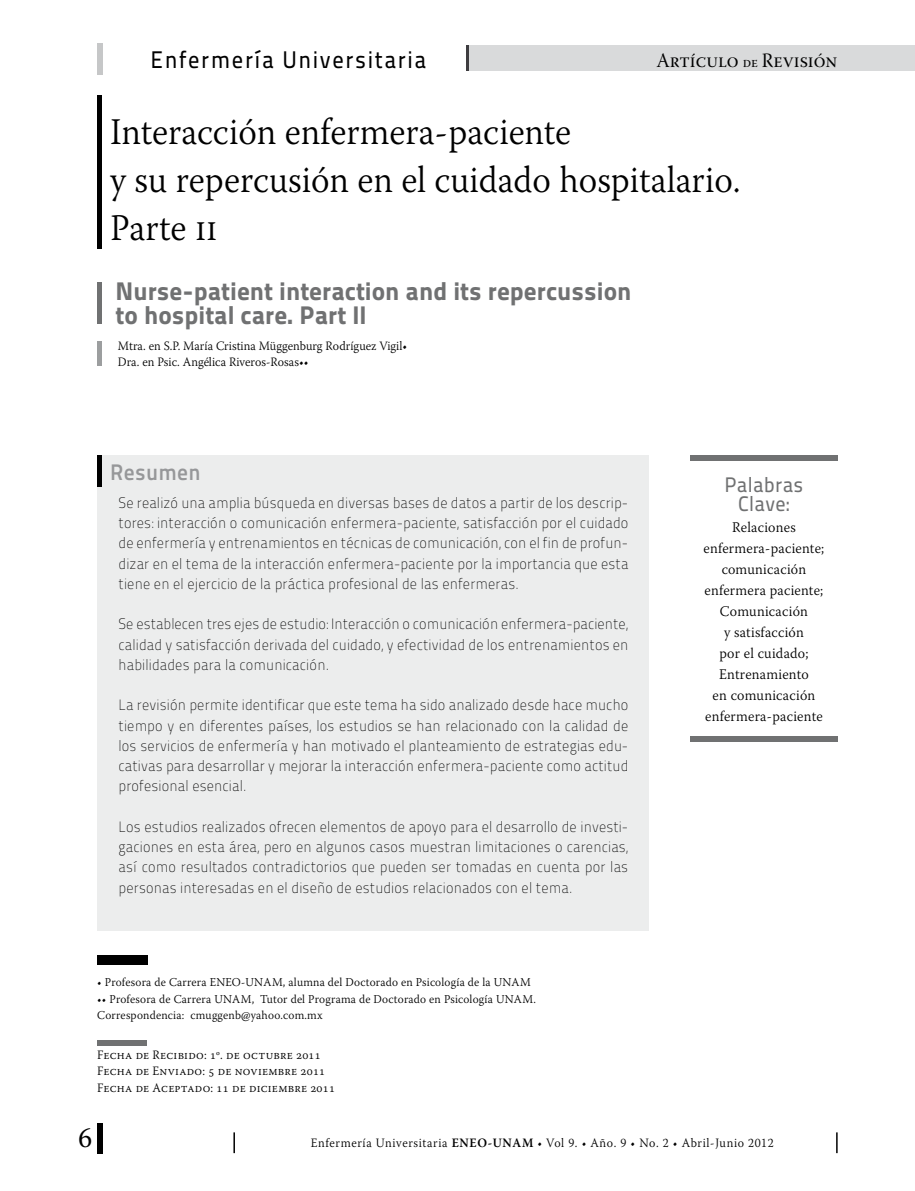
<style>
.page{position:relative;width:915px;height:1191px;background:#fff}
.page>*{position:absolute;margin:0;border:0;box-sizing:border-box;transform-origin:0 0}
.t1{font:300 37.5px/48px "Warnock Pro";color:#000;scale:.95 1}
.t2{font:28.5px "Warnock Pro";color:#000;scale:.95 1}
.t3{font:25.5px/24px "Titillium Maps 26 L 999 wt";color:#707172}
.t4{font:24px "Titillium Maps 26 L 500 wt";letter-spacing:.07em;color:#000;scale:.94 1}
.t5{font:22.5px "Titillium Maps 26 L 750 wt";letter-spacing:.015em;color:#969799;scale:.96 1}
.t6{font:21px/19.5px "Titillium Maps 26 L 500 wt";letter-spacing:.015em;color:#707172;text-align:center;scale:.96 1}
.t7{font:20.25px "Warnock Pro Subh";color:#000;scale:.95 1}
.t8{font:15px/20.2px "Titillium Maps 26 L 1 wt";letter-spacing:.01em;color:#000;text-align:justify;scale:.95 1}
.t9{font:300 14.7px/21px "Warnock Pro";letter-spacing:.015em;color:#000;text-align:center;scale:.96 1}
.t10{font:300 12.75px/16.5px "Warnock Pro";letter-spacing:.01em;color:#000;scale:.96 1}
.t11{font:300 12.75px/15.9px "Warnock Pro";letter-spacing:.01em;color:#000;scale:.95 1}
.t12{font:300 12.75px "Warnock Pro";letter-spacing:.05em;color:#000;scale:.95 1}
.t13{font:300 12px/16.5px "Warnock Pro";letter-spacing:.015em;color:#000;scale:.96 1}
.s1{font-size:15px}
.s2{font-weight:600}
</style>
<div class="page">
<div style="left:468px;top:46px;width:446px;height:25px;background:#d9dadb"></div>
<hr style="left:466px;top:46px;width:2px;height:25px;background:#3e3d40">
<div style="left:97px;top:44px;width:5px;height:31px;background:#c6c7c8"></div>
<div style="left:97px;top:1123px;width:5px;height:30px;background:#000"></div>
<hr style="left:835px;top:1132px;width:2px;height:21px;background:#000">
<hr style="left:233px;top:1132px;width:2px;height:21px;background:#000">
<svg style="left:914px;top:46px;width:1px;height:25px"></svg>
<div style="left:97px;top:455px;width:551px;height:476px;background:#eceded"></div>
<div style="left:97px;top:95px;width:5px;height:154px;background:#000"></div>
<div style="left:97px;top:282px;width:5px;height:41px;background:#707172"></div>
<div style="left:97px;top:341px;width:5px;height:25px;background:#9c9e9f"></div>
<div style="left:97px;top:455px;width:5px;height:31px;background:#000"></div>
<div style="left:97px;top:1040px;width:50px;height:6px;background:#707172"></div>
<div style="left:97px;top:955px;width:50px;height:9px;background:#000"></div>
<div style="left:689px;top:455px;width:148px;height:6px;background:#707172"></div>
<div style="left:689px;top:736px;width:148px;height:5px;background:#707172"></div>
<h3 class="t4" style="left:150px;top:41px;width:295px">Enfermería Universitaria</h3>
<h3 class="t7" style="left:656px;top:49px;width:192px">Artículo <span class="s1">de</span> Revisión</h3>
<h1 class="t1" style="left:110px;top:107px;width:665px">Interacción enfermera-paciente<br>y su repercusión en el cuidado hospitalario.<br>Parte ii</h1>
<h3 class="t3" style="left:115px;top:277px;width:517px">Nurse-patient interaction and its repercussion to hospital care. Part II</h3>
<p class="t11" style="left:118px;top:337px;width:306px">Mtra. en S.P. María Cristina Müggenburg Rodríguez Vigil•<br>Dra. en Psic. Angélica Riveros-Rosas••</p>
<h3 class="t5" style="left:110px;top:455px;width:96px">Resumen</h3>
<p class="t8" style="left:118px;top:492px;width:538px">Se realizó una amplia búsqueda en diversas bases de datos a partir de los descrip&shy;tores: interacción o comunicación enfermera-paciente, satisfacción por el cuidado de enfermería y entrenamientos en técnicas de comunicación, con el fin de profun&shy;dizar en el tema de la interacción enfermera-paciente por la importancia que esta tiene en el ejercicio de la práctica profesional de las enfermeras.</p>
<p class="t8" style="left:118px;top:613px;width:538px">Se establecen tres ejes de estudio: Interacción o comunicación enfermera-paciente, calidad y satisfacción derivada del cuidado, y efectividad de los entrenamientos en habilidades para la comunicación.</p>
<p class="t8" style="left:118px;top:694px;width:538px">La revisión permite identificar que este tema ha sido analizado desde hace mucho tiempo y en diferentes países, los estudios se han relacionado con la calidad de los servicios de enfermería y han motivado el planteamiento de estrategias edu&shy;cativas para desarrollar y mejorar la interacción enfermera-paciente como actitud profesional esencial.</p>
<p class="t8" style="left:118px;top:816px;width:538px">Los estudios realizados ofrecen elementos de apoyo para el desarrollo de investi&shy;gaciones en esta área, pero en algunos casos muestran limitaciones o carencias, así como resultados contradictorios que pueden ser tomadas en cuenta por las personas interesadas en el diseño de estudios relacionados con el tema.</p>
<p class="t13" style="left:97px;top:973px;width:452px">• Profesora de Carrera ENEO-UNAM, alumna del Doctorado en Psicología de la UNAM</p>
<p class="t13" style="left:97px;top:990px;width:458px">•• Profesora de Carrera UNAM, Tutor del Programa de Doctorado en Psicología UNAM.<br>Correspondencia: cmuggenb@yahoo.com.mx</p>
<p class="t10" style="left:97px;top:1046px;width:249px">Fecha de Recibido: 1º. de octubre 2011<br>Fecha de Enviado: 5 de noviembre 2011<br>Fecha de Aceptado: 11 de diciembre 2011</p>
<h3 class="t6" style="left:724px;top:473px;width:84px">Palabras<br>Clave:</h3>
<p class="t9" style="left:703px;top:516px;width:127px">Relaciones enfermera-paciente; comunicación enfermera paciente;<br>Comunicación<br>y satisfacción<br>por el cuidado;<br>Entrenamiento<br>en comunicación enfermera-paciente</p>
<h2 class="t2" style="left:78px;top:1120px;width:16px">6</h2>
<p class="t12" style="left:310px;top:1134px;width:488px">Enfermería Universitaria <span class="s2">ENEO-UNAM</span> • Vol 9. • Año. 9 • No. 2 • Abril-Junio 2012</p>
</div>
